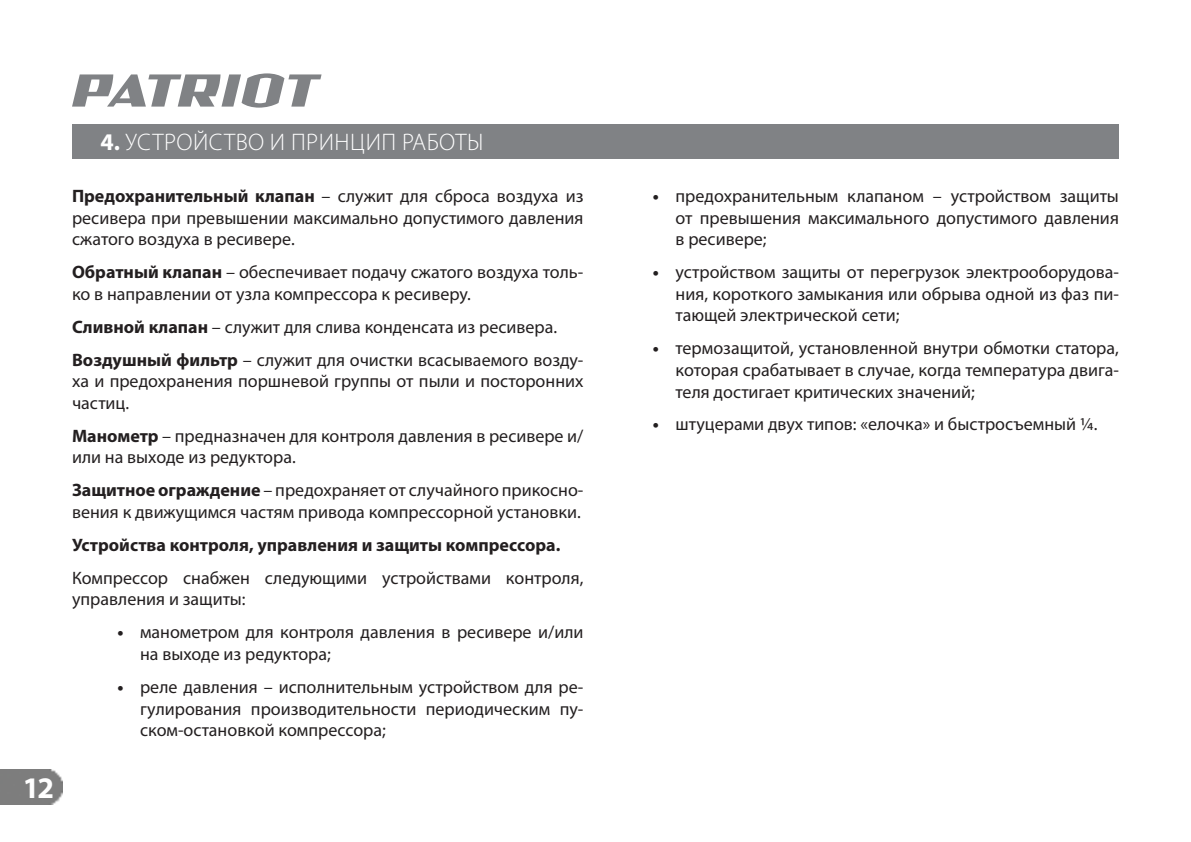
<style>
.page{position:relative;width:1191px;height:842px;background:#fff}
.page>*{position:absolute;margin:0;border:0;box-sizing:border-box;transform-origin:0 0}
.t1{font:700 30px "Myriad Pro";color:#fff}
.t2{font:300 24px "Myriad Pro";letter-spacing:.02em;color:#fff}
.t3{font:18px/21.6px "Myriad Pro";color:#231f20}
.t4{font:700 18px "Myriad Pro";color:#231f20}
.s1{font-weight:700}
</style>
<div class="page">
<div style="left:72px;top:124px;width:1047px;height:34px;background:#808285"></div>
<div style="left:0;top:770px;width:62px;height:35px;background:#7d7d7d"></div>
<svg style="left:72px;top:73px;width:249px;height:35px"></svg>
<h1 class="t1" style="left:23px;top:773px;width:33px">12</h1>
<h2 class="t2" style="left:100px;top:131px;width:385px"><span class="s1">4.</span> УСТРОЙСТВО И ПРИНЦИП РАБОТЫ</h2>
<p class="t3" style="left:72px;top:186px;width:513px;text-align:justify"><span class="s1">Предохранительный клапан</span> – служит для сброса воздуха из ресивера при превышении максимально допустимого давления сжатого воздуха в ресивере.</p>
<p class="t3" style="left:72px;top:262px;width:513px"><span class="s1">Обратный клапан</span> – обеспечивает подачу сжатого воздуха толь&shy;ко в направлении от узла компрессора к ресиверу.</p>
<p class="t3" style="left:72px;top:311px;width:513px;line-height:33px"><span class="s1">Сливной клапан</span> – служит для слива конденсата из ресивера.<br><span class="s1">Воздушный фильтр</span> – служит для очистки всасываемого возду-</p>
<p class="t3" style="left:72px;top:371px;width:513px">ха и предохранения поршневой группы от пыли и посторонних частиц.</p>
<p class="t3" style="left:72px;top:426px;width:513px"><span class="s1">Манометр</span> – предназначен для контроля давления в ресивере и/ или на выходе из редуктора.</p>
<p class="t3" style="left:72px;top:480px;width:513px"><span class="s1">Защитное ограждение</span> – предохраняет от случайного прикосно&shy;вения к движущимся частям привода компрессорной установки.</p>
<p class="t4" style="left:72px;top:536px;width:490px">Устройства контроля, управления и защиты компрессора.</p>
<p class="t3" style="left:72px;top:568px;width:513px">Компрессор снабжен следующими устройствами контроля, управления и защиты:</p>
<p class="t3" style="left:140px;top:622px;width:445px;text-indent:-23px"><span class="s1">•</span> манометром для контроля давления в ресивере и/или на выходе из редуктора;</p>
<p class="t3" style="left:140px;top:677px;width:445px;text-align:justify;text-indent:-23px"><span class="s1">•</span> реле давления – исполнительным устройством для ре&shy;гулирования производительности периодическим пу&shy;ском-остановкой компрессора;</p>
<p class="t3" style="left:675px;top:186px;width:445px;text-align:justify;text-indent:-23px"><span class="s1">•</span> предохранительным клапаном – устройством защиты от превышения максимального допустимого давления в ресивере;</p>
<p class="t3" style="left:675px;top:262px;width:445px;text-align:justify;text-indent:-23px"><span class="s1">•</span> устройством защиты от перегрузок электрооборудова&shy;ния, короткого замыкания или обрыва одной из фаз пи&shy;тающей электрической сети;</p>
<p class="t3" style="left:675px;top:338px;width:445px;text-align:justify;text-indent:-23px"><span class="s1">•</span> термозащитой, установленной внутри обмотки статора, которая срабатывает в случае, когда температура двига&shy;теля достигает критических значений;</p>
<p class="t3" style="left:653px;top:414px;width:446px"><span class="s1">•</span> штуцерами двух типов: «елочка» и быстросъемный ¼.</p>
</div>
